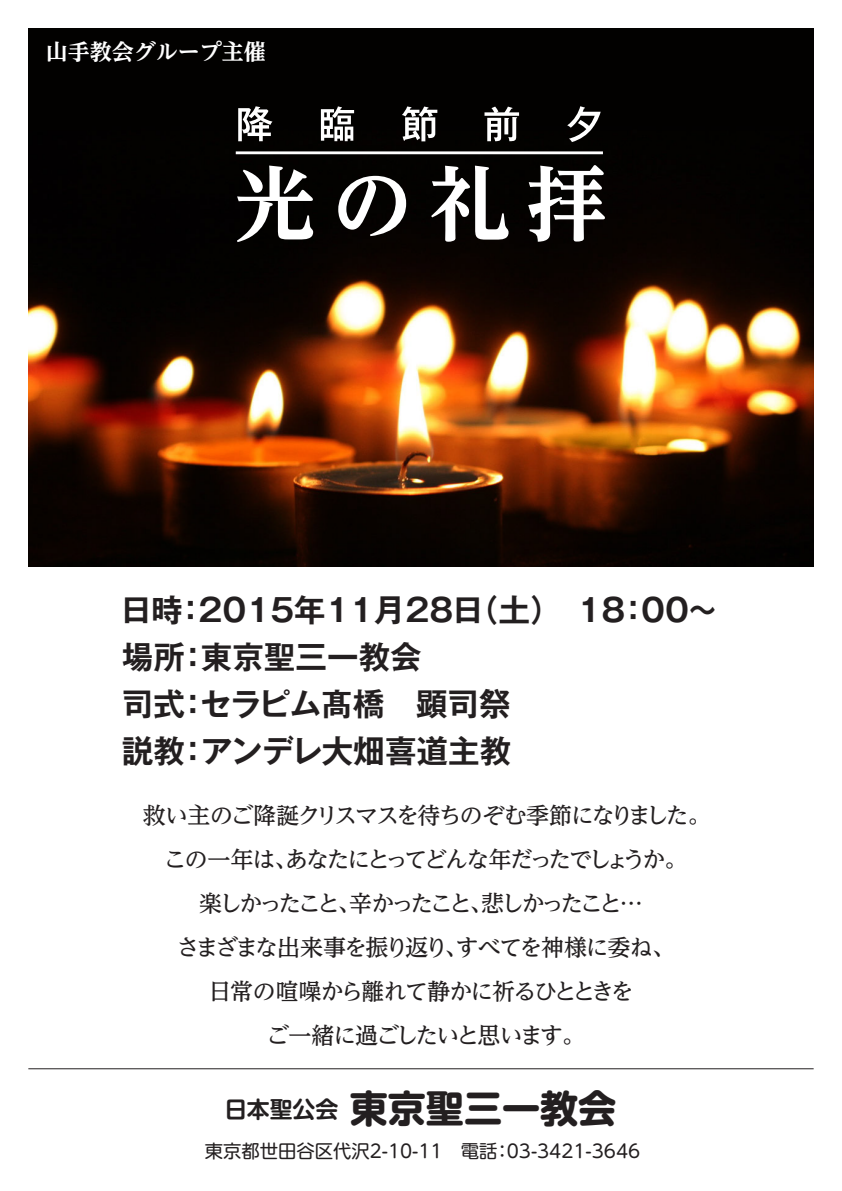
<style>
.page{position:relative;width:842px;height:1191px;background:#fff}
.page>*{position:absolute;margin:0;border:0;box-sizing:border-box;transform-origin:0 0}
.t1{font:700 expanded 81px "UD Reimin Pro";color:#fff}
.t2{font:700 38.1px "UD Shin M Go Pro";color:#231f20}
.t3{font:700 31.6px/47px "Gothic MB101 Pr 5 De";color:#231f20}
.t4{font:500 23px/44px "UD Reimin Pro";letter-spacing:-.095em;color:#231f20;text-align:center}
.t5{font:700 expanded 22px "UD Reimin Pro";color:#fff}
.t6{font:18.3px "UD Shin M Go Pro";color:#231f20}
</style>
<div class="page">
<img style="left:28px;top:28px;width:785px;height:538px">
<svg style="left:238px;top:106px;width:34px;height:35px"></svg>
<svg style="left:321px;top:106px;width:33px;height:35px"></svg>
<svg style="left:402px;top:106px;width:35px;height:35px"></svg>
<svg style="left:484px;top:107px;width:35px;height:34px"></svg>
<svg style="left:567px;top:106px;width:34px;height:36px"></svg>
<hr style="left:236px;top:151px;width:367px;height:3px;background:#fff">
<hr style="left:28px;top:1068px;width:786px;height:1px;background:#231f20">
<p class="t5" style="left:46px;top:34px;width:222px">山手教会グループ主催</p>
<h1 class="t1" style="left:235px;top:138px;width:374px">光の礼拝</h1>
<h3 class="t3" style="left:121px;top:584px;width:599px">日時：2015年11月28日（土）　18：00～場所：東京聖三一教会<br>司式：セラピム髙橋　顕司祭<br>説教：アンデレ大畑喜道主教</h3>
<p class="t4" style="left:143px;top:792px;width:569px">救い主のご降誕クリスマスを待ちのぞむ季節になりました。この一年は、あなたにとってどんな年だったでしょうか。<br>楽しかったこと、辛かったこと、悲しかったこと…<br>さまざまな出来事を振り返り、すべてを神様に委ね、<br>日常の喧噪から離れて静かに祈るひとときを<br>ご一緒に過ごしたいと思います。</p>
<h2 class="t2" style="left:224px;top:1077px;width:393px"><sup>日本聖公会</sup> 東京聖三一教会</h2>
<p class="t6" style="left:205px;top:1136px;width:437px">東京都世田谷区代沢2-10-11　電話：03-3421-3646</p>
</div>
